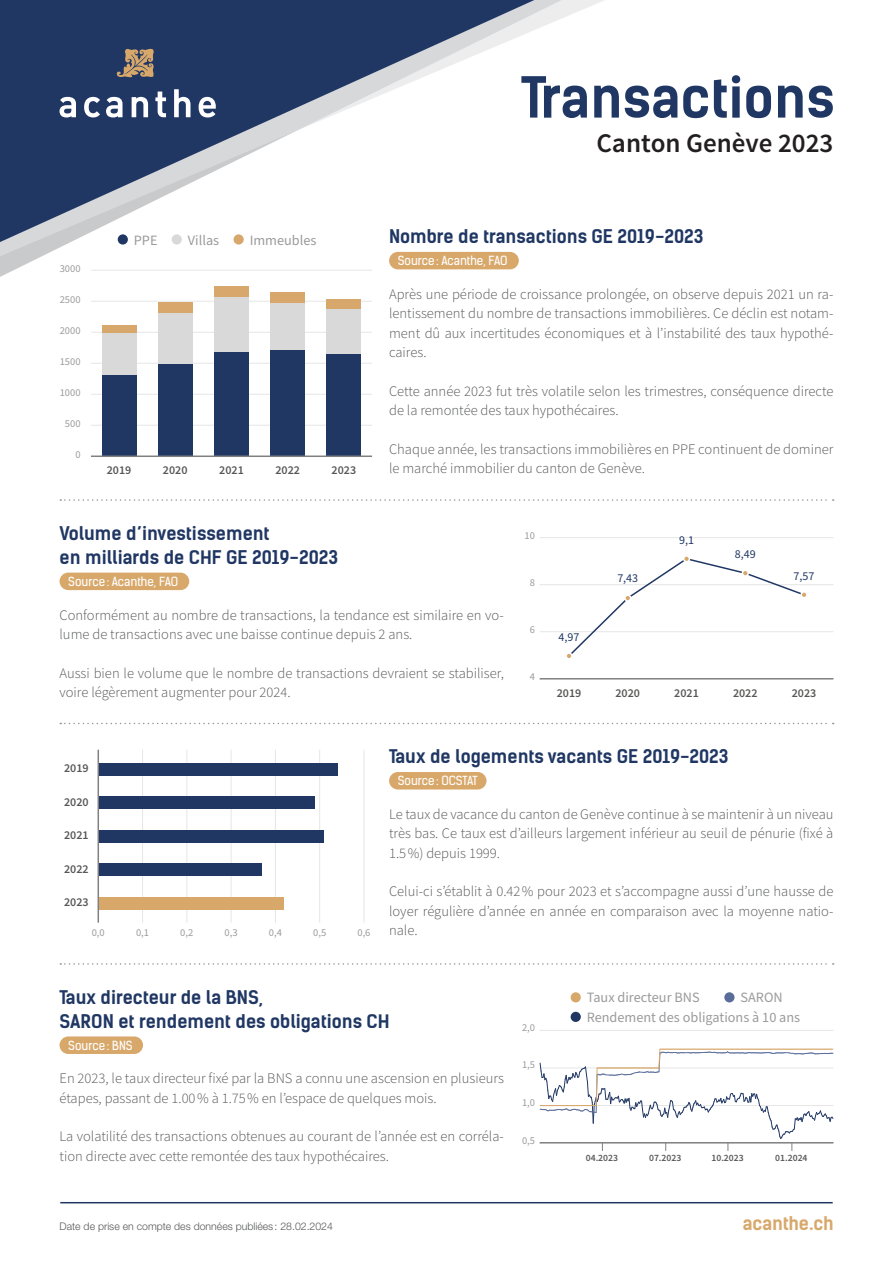
<style>
.page{position:relative;width:893px;height:1263px;background:#fff}
.page>*{position:absolute;margin:0;border:0;box-sizing:border-box;transform-origin:0 0}
.t1{font:700 54px "Kelson Sans";color:#203764}
.t2{font:600 27px "Source Sans Pro";color:#231f20}
.t3{font:700 18px/24px "Kelson Sans";color:#203764}
.t4{font:700 18px "Kelson Sans";color:#d8a86b}
.t5{font:300 14.55px/19.4px "Source Sans Pro";color:#57585a}
.t6{font:14.25px/19.5px "Source Sans Pro";color:#9c9b9b}
.t7{font:600 12px "Source Sans Pro";color:#575756}
.t8{font:12px "Kelson Sans";color:#fff}
.t9{font:12px "Source Sans Pro";color:#203764}
.t10{font:10.5px "Source Sans Pro";color:#9c9b9b}
.t11{font:300 10.5px "Helvetica Neue LT Std";color:#57585a}
.t12{font:600 9.6px "Source Sans Pro";color:#575756}
</style>
<div class="page">
<hr style="left:91px;top:425px;width:281px;height:1px;background:#e6e6e6">
<hr style="left:91px;top:394px;width:281px;height:1px;background:#e6e6e6">
<hr style="left:91px;top:363px;width:281px;height:1px;background:#e6e6e6">
<hr style="left:91px;top:332px;width:281px;height:1px;background:#e6e6e6">
<hr style="left:91px;top:301px;width:281px;height:1px;background:#e6e6e6">
<div style="left:102px;top:375px;width:34px;height:81px;background:#203764"></div>
<div style="left:158px;top:363px;width:34px;height:93px;background:#203764"></div>
<div style="left:214px;top:351px;width:35px;height:105px;background:#203764"></div>
<div style="left:271px;top:349px;width:34px;height:107px;background:#203764"></div>
<div style="left:327px;top:354px;width:34px;height:102px;background:#203764"></div>
<div style="left:102px;top:333px;width:34px;height:42px;background:#d9d9d9"></div>
<div style="left:158px;top:313px;width:34px;height:50px;background:#d9d9d9"></div>
<div style="left:214px;top:297px;width:35px;height:54px;background:#d9d9d9"></div>
<div style="left:271px;top:303px;width:34px;height:46px;background:#d9d9d9"></div>
<div style="left:327px;top:308px;width:34px;height:46px;background:#d9d9d9"></div>
<div style="left:102px;top:325px;width:34px;height:8px;background:#d7a76b"></div>
<div style="left:158px;top:302px;width:34px;height:11px;background:#d7a76b"></div>
<div style="left:214px;top:287px;width:35px;height:10px;background:#d7a76b"></div>
<div style="left:271px;top:292px;width:34px;height:11px;background:#d7a76b"></div>
<div style="left:327px;top:299px;width:34px;height:9px;background:#d7a76b"></div>
<hr style="left:91px;top:455px;width:281px;height:2px;background:#808080">
<div style="left:60px;top:573px;width:129px;height:17px;background:#d8a86b;border-radius:9px"></div>
<hr style="left:540px;top:678px;width:293px;height:1px;background:#808080">
<hr style="left:540px;top:631px;width:293px;height:1px;background:#e6e6e6">
<hr style="left:540px;top:584px;width:293px;height:1px;background:#e6e6e6">
<hr style="left:540px;top:537px;width:293px;height:1px;background:#e6e6e6">
<svg style="left:567px;top:556px;width:240px;height:102px"></svg>
<div style="left:389px;top:772px;width:97px;height:17px;background:#d8a86b;border-radius:9px"></div>
<hr style="left:142px;top:750px;width:1px;height:173px;background:#e6e6e6">
<hr style="left:186px;top:750px;width:1px;height:173px;background:#e6e6e6">
<hr style="left:231px;top:750px;width:1px;height:173px;background:#e6e6e6">
<hr style="left:275px;top:750px;width:1px;height:173px;background:#e6e6e6">
<hr style="left:319px;top:750px;width:1px;height:173px;background:#e6e6e6">
<hr style="left:364px;top:750px;width:1px;height:173px;background:#e6e6e6">
<div style="left:98px;top:763px;width:239px;height:12px;background:#203764"></div>
<div style="left:98px;top:796px;width:217px;height:13px;background:#203764"></div>
<div style="left:98px;top:830px;width:226px;height:12px;background:#203764"></div>
<div style="left:98px;top:863px;width:164px;height:13px;background:#203764"></div>
<div style="left:98px;top:897px;width:186px;height:13px;background:#d8a86b"></div>
<hr style="left:98px;top:750px;width:1px;height:173px;background:#808080">
<div style="left:60px;top:1036px;width:83px;height:18px;background:#d8a86b;border-radius:9px"></div>
<div style="left:571px;top:992px;width:10px;height:10px;background:#d8a86b;border-radius:50%"></div>
<div style="left:724px;top:992px;width:10px;height:10px;background:#5a6c99;border-radius:50%"></div>
<div style="left:571px;top:1012px;width:10px;height:10px;background:#203764;border-radius:50%"></div>
<hr style="left:540px;top:1030px;width:293px;height:1px;background:#e6e6e6">
<svg style="left:539px;top:1048px;width:294px;height:103px"></svg>
<hr style="left:540px;top:1142px;width:293px;height:1px;background:#808080">
<svg style="left:60px;top:499px;width:774px;height:2px"></svg>
<svg style="left:60px;top:723px;width:774px;height:1px"></svg>
<svg style="left:60px;top:963px;width:774px;height:2px"></svg>
<svg style="left:0;top:262px;width:519px;height:15px"></svg>
<svg style="left:0;top:0;width:604px;height:262px"></svg>
<svg style="left:0;top:0;width:562px;height:248px"></svg>
<svg style="left:117px;top:49px;width:37px;height:28px"></svg>
<svg style="left:60px;top:89px;width:156px;height:28px"></svg>
<hr style="left:60px;top:1202px;width:773px;height:1px;background:#203764">
<h1 class="t1" style="left:521px;top:64px;width:315px">Transactions</h1>
<h2 class="t2" style="left:596px;top:126px;width:239px">Canton Genève 2023</h2>
<p class="t10" style="left:60px;top:262px;width:22px">3000</p>
<p class="t10" style="left:60px;top:293px;width:22px">2500</p>
<p class="t10" style="left:60px;top:324px;width:22px">2000</p>
<p class="t10" style="left:60px;top:355px;width:22px">1500</p>
<p class="t10" style="left:60px;top:386px;width:22px">1000</p>
<p class="t10" style="left:65px;top:417px;width:17px">500</p>
<p class="t10" style="left:75px;top:448px;width:7px">0</p>
<p class="t6" style="left:134px;top:231px;width:25px">PPE</p>
<p class="t6" style="left:188px;top:231px;width:33px">Villas</p>
<p class="t6" style="left:250px;top:231px;width:68px">Immeubles</p>
<p class="t3" style="left:389px;top:225px;width:316px">Nombre de transactions GE 2019-2023</p>
<p class="t8" style="left:398px;top:253px;width:111px">Source: Acanthe, FAO</p>
<p class="t5" style="left:389px;top:284px;width:446px;text-align:justify">Après une période de croissance prolongée, on observe depuis 2021 un ra&shy;lentissement du nombre de transactions immobilières. Ce déclin est notam&shy;ment dû aux incertitudes économiques et à l’instabilité des taux hypothé&shy;caires.</p>
<p class="t5" style="left:389px;top:381px;width:446px">Cette année 2023 fut très volatile selon les trimestres, conséquence directe de la remontée des taux hypothécaires.</p>
<p class="t5" style="left:389px;top:439px;width:446px">Chaque année, les transactions immobilières en PPE continuent de dominer le marché immobilier du canton de Genève.</p>
<p class="t7" style="left:107px;top:462px;width:26px">2019</p>
<p class="t7" style="left:163px;top:462px;width:26px">2020</p>
<p class="t7" style="left:219px;top:462px;width:26px">2021</p>
<p class="t7" style="left:275px;top:462px;width:26px">2022</p>
<p class="t7" style="left:332px;top:462px;width:26px">2023</p>
<p class="t3" style="left:60px;top:521px;width:280px">Volume d’investissement<br>en milliards de CHF GE 2019-2023</p>
<p class="t8" style="left:68px;top:574px;width:111px">Source: Acanthe, FAO</p>
<p class="t5" style="left:60px;top:605px;width:446px">Conformément au nombre de transactions, la tendance est similaire en vo&shy;lume de transactions avec une baisse continue depuis 2 ans.</p>
<p class="t5" style="left:60px;top:663px;width:446px">Aussi bien le volume que le nombre de transactions devraient se stabiliser, voire légèrement augmenter pour 2024.</p>
<p class="t10" style="left:525px;top:529px;width:12px">10</p>
<p class="t10" style="left:530px;top:576px;width:7px">8</p>
<p class="t10" style="left:530px;top:623px;width:7px">6</p>
<p class="t10" style="left:530px;top:670px;width:7px">4</p>
<p class="t9" style="left:559px;top:629px;width:22px">4,97</p>
<p class="t9" style="left:617px;top:570px;width:22px">7,43</p>
<p class="t9" style="left:679px;top:532px;width:16px">9,1</p>
<p class="t9" style="left:735px;top:546px;width:22px">8,49</p>
<p class="t9" style="left:794px;top:568px;width:22px">7,57</p>
<p class="t7" style="left:557px;top:685px;width:26px">2019</p>
<p class="t7" style="left:615px;top:685px;width:26px">2020</p>
<p class="t7" style="left:674px;top:685px;width:26px">2021</p>
<p class="t7" style="left:733px;top:685px;width:26px">2022</p>
<p class="t7" style="left:792px;top:685px;width:26px">2023</p>
<p class="t7" style="left:64px;top:760px;width:26px">2019</p>
<p class="t7" style="left:64px;top:794px;width:26px">2020</p>
<p class="t7" style="left:64px;top:828px;width:26px">2021</p>
<p class="t7" style="left:64px;top:861px;width:26px">2022</p>
<p class="t7" style="left:64px;top:895px;width:26px">2023</p>
<p class="t10" style="left:92px;top:925px;width:15px">0,0</p>
<p class="t10" style="left:136px;top:925px;width:15px">0,1</p>
<p class="t10" style="left:180px;top:925px;width:15px">0,2</p>
<p class="t10" style="left:225px;top:925px;width:15px">0,3</p>
<p class="t10" style="left:269px;top:925px;width:15px">0,4</p>
<p class="t10" style="left:313px;top:925px;width:15px">0,5</p>
<p class="t10" style="left:357px;top:925px;width:15px">0,6</p>
<p class="t3" style="left:389px;top:745px;width:341px">Taux de logements vacants GE 2019-2023</p>
<p class="t8" style="left:398px;top:773px;width:81px">Source: OCSTAT</p>
<p class="t5" style="left:389px;top:804px;width:446px;text-align:justify">Le taux de vacance du canton de Genève continue à se maintenir à un niveau très bas. Ce taux est d’ailleurs largement inférieur au seuil de pénurie (fixé à 1.5 %) depuis 1999.</p>
<p class="t5" style="left:389px;top:882px;width:446px;text-align:justify">Celui-ci s’établit à 0.42 % pour 2023 et s’accompagne aussi d’une hausse de loyer régulière d’année en année en comparaison avec la moyenne natio&shy;nale.</p>
<p class="t3" style="left:60px;top:985px;width:332px">Taux directeur de la BNS,<br>SARON et rendement des obligations CH</p>
<p class="t8" style="left:68px;top:1038px;width:66px">Source: BNS</p>
<p class="t5" style="left:60px;top:1069px;width:446px">En 2023, le taux directeur fixé par la BNS a connu une ascension en plusieurs étapes, passant de 1.00 % à 1.75 % en l’espace de quelques mois.</p>
<p class="t5" style="left:60px;top:1127px;width:446px">La volatilité des transactions obtenues au courant de l’année est en corréla&shy;tion directe avec cette remontée des taux hypothécaires.</p>
<p class="t10" style="left:522px;top:1020px;width:15px">2,0</p>
<p class="t10" style="left:522px;top:1058px;width:15px">1,5</p>
<p class="t10" style="left:522px;top:1095px;width:15px">1,0</p>
<p class="t10" style="left:522px;top:1133px;width:15px">0,5</p>
<p class="t6" style="left:587px;top:988px;width:114px">Taux directeur BNS</p>
<p class="t6" style="left:587px;top:988px;width:215px;text-indent:154px">SARON<br>Rendement des obligations à 10 ans</p>
<p class="t12" style="left:586px;top:1151px;width:34px">04.2023</p>
<p class="t12" style="left:649px;top:1151px;width:34px">07.2023</p>
<p class="t12" style="left:711px;top:1151px;width:34px">10.2023</p>
<p class="t12" style="left:775px;top:1151px;width:34px">01.2024</p>
<p class="t11" style="left:60px;top:1220px;width:275px">Date de prise en compte des données publiées : 28.02.2024</p>
<p class="t4" style="left:743px;top:1213px;width:92px">acanthe.ch</p>
</div>
